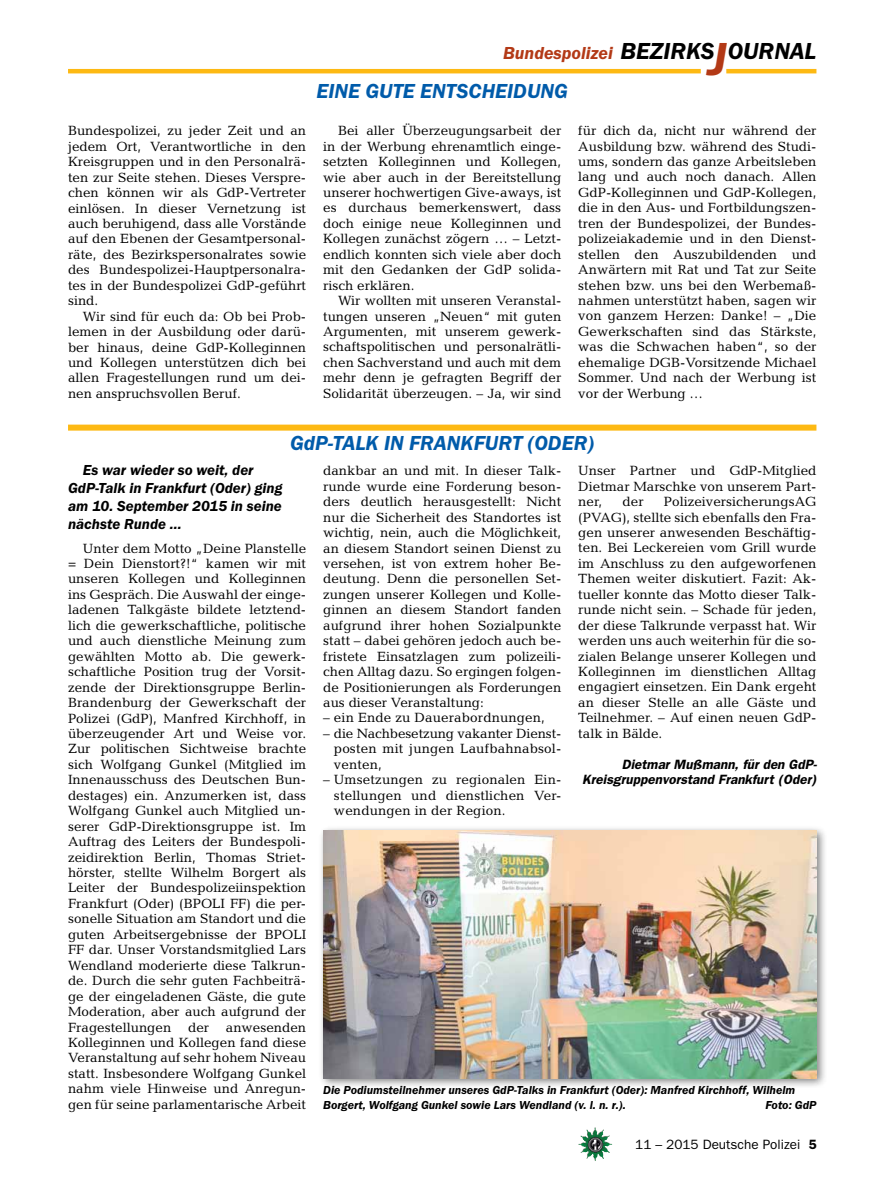
<style>
.page{position:relative;width:893px;height:1191px;background:#fff}
.page>*{position:absolute;margin:0;border:0;box-sizing:border-box;transform-origin:0 0}
.t1{font:italic 600 24px "Franklin Gothic Itc T";color:#000}
.t2{font:italic 600 21px "Franklin Gothic Itc T";color:#005baa}
.t3{font:italic 600 18px "Franklin Gothic Itc T";color:#b33916}
.t4{font:italic 600 15px/18px "Franklin Gothic Itc T";color:#000}
.t5{font:13.5px/15.5px "Candida";color:#000;text-align:justify}
.t6{font:italic 600 13.5px/15.5px "Franklin Gothic";color:#000;text-align:right}
.t7{font:13.5px "Franklin Gothic";color:#000}
.t8{font:italic 600 12px/15.5px "Franklin Gothic Itc T";color:#000}
.s1{font-size:48px;color:#b33916}
.s2{font-weight:600}
</style>
<div class="page">
<img style="left:578px;top:1127px;width:17px;height:25px">
<hr style="left:726px;top:69px;width:90px;height:4px;background:#fdb913">
<hr style="left:68px;top:69px;width:633px;height:4px;background:#fdb913">
<div style="left:318px;top:825px;width:510px;height:264px;background:#000;opacity:.5"></div>
<img style="left:323px;top:830px;width:493px;height:248px">
<div style="left:68px;top:424px;width:748px;height:6px;background:#fdb913"></div>
<p class="t5" style="left:68px;top:123px;width:240px">Bundespolizei, zu jeder Zeit und an jedem Ort, Verantwortliche in den Kreisgruppen und in den Personalrä&shy;ten zur Seite stehen. Dieses Verspre&shy;chen können wir als GdP-Vertreter einlösen. In dieser Vernetzung ist auch beruhigend, dass alle Vorstände auf den Ebenen der Gesamtpersonal&shy;räte, des Bezirkspersonalrates sowie des Bundespolizei-Hauptpersonalra&shy;tes in der Bundespolizei GdP-geführt sind.</p>
<p class="t5" style="left:68px;top:308px;width:240px;text-indent:15px">Wir sind für euch da: Ob bei Prob&shy;lemen in der Ausbildung oder darü&shy;ber hinaus, deine GdP-Kolleginnen und Kollegen unterstützen dich bei allen Fragestellungen rund um dei&shy;nen anspruchsvollen Beruf.</p>
<h1 class="t1" style="left:620px;top:37px;width:197px">BEZIRKS<span class="s1">J</span>OURNAL</h1>
<h3 class="t3" style="left:503px;top:42px;width:111px">Bundespolizei</h3>
<h2 class="t2" style="left:316px;top:79px;width:253px">EINE GUTE ENTSCHEIDUNG</h2>
<p class="t5" style="left:323px;top:123px;width:240px;text-indent:15px">Bei aller Überzeugungsarbeit der in der Werbung ehrenamtlich einge&shy;setzten Kolleginnen und Kollegen, wie aber auch in der Bereitstellung unserer hochwertigen Give-aways, ist es durchaus bemerkenswert, dass doch einige neue Kolleginnen und Kollegen zunächst zögern … – Letzt&shy;endlich konnten sich viele aber doch mit den Gedanken der GdP solida&shy;risch erklären.</p>
<p class="t5" style="left:323px;top:293px;width:240px;text-indent:15px">Wir wollten mit unseren Veranstal&shy;tungen unseren „Neuen“ mit guten Argumenten, mit unserem gewerk&shy;schaftspolitischen und personalrätli&shy;chen Sachverstand und auch mit dem mehr denn je gefragten Begriff der Solidarität überzeugen. – Ja, wir sind</p>
<p class="t5" style="left:578px;top:123px;width:240px">für dich da, nicht nur während der Ausbildung bzw. während des Studi&shy;ums, sondern das ganze Arbeitsleben lang und auch noch danach. Allen GdP-Kolleginnen und GdP-Kollegen, die in den Aus- und Fortbildungszen&shy;tren der Bundespolizei, der Bundes&shy;polizeiakademie und in den Dienst&shy;stellen den Auszubildenden und Anwärtern mit Rat und Tat zur Seite stehen bzw. uns bei den Werbemaß&shy;nahmen unterstützt haben, sagen wir von ganzem Herzen: Danke! – „Die Gewerkschaften sind das Stärkste, was die Schwachen haben“, so der ehemalige DGB-Vorsitzende Michael Sommer. Und nach der Werbung ist vor der Werbung …</p>
<h2 class="t2" style="left:290px;top:431px;width:306px">GdP-TALK IN FRANKFURT (ODER)</h2>
<p class="t5" style="left:323px;top:463px;width:240px">dankbar an und mit. In dieser Talk&shy;runde wurde eine Forderung beson&shy;ders deutlich herausgestellt: Nicht nur die Sicherheit des Standortes ist wichtig, nein, auch die Möglichkeit, an diesem Standort seinen Dienst zu versehen, ist von extrem hoher Be&shy;deutung. Denn die personellen Set&shy;zungen unserer Kollegen und Kolle&shy;ginnen an diesem Standort fanden aufgrund ihrer hohen Sozialpunkte statt – dabei gehören jedoch auch be&shy;fristete Einsatzlagen zum polizeili&shy;chen Alltag dazu. So ergingen folgen&shy;de Positionierungen als Forderungen aus dieser Veranstaltung:</p>
<p class="t5" style="left:323px;top:710px;width:223px">– ein Ende zu Dauerabordnungen,</p>
<p class="t5" style="left:334px;top:725px;width:229px;text-indent:-11px">– die Nachbesetzung vakanter Dienst&shy;posten mit jungen Laufbahnabsol&shy;venten,</p>
<p class="t5" style="left:334px;top:772px;width:229px;text-indent:-11px">– Umsetzungen zu regionalen Ein&shy;stellungen und dienstlichen Ver&shy;wendungen in der Region.</p>
<p class="t4" style="left:68px;top:461px;width:216px;text-indent:15px">Es war wieder so weit, der<br>GdP-Talk in Frankfurt (Oder) ging am 10. September 2015 in seine nächste Runde …</p>
<p class="t5" style="left:68px;top:540px;width:240px;text-indent:15px">Unter dem Motto „Deine Planstelle = Dein Dienstort?!“ kamen wir mit unseren Kollegen und Kolleginnen ins Gespräch. Die Auswahl der einge&shy;ladenen Talkgäste bildete letztend&shy;lich die gewerkschaftliche, politische und auch dienstliche Meinung zum gewählten Motto ab. Die gewerk&shy;schaftliche Position trug der Vorsit&shy;zende der Direktionsgruppe Berlin-Brandenburg der Gewerkschaft der Polizei (GdP), Manfred Kirchhoff, in überzeugender Art und Weise vor.<br>Zur politischen Sichtweise brachte sich Wolfgang Gunkel (Mitglied im Innenausschuss des Deutschen Bun&shy;destages) ein. Anzumerken ist, dass Wolfgang Gunkel auch Mitglied un&shy;serer GdP-Direktionsgruppe ist. Im Auftrag des Leiters der Bundespoli&shy;zeidirektion Berlin, Thomas Striet&shy;hörster, stellte Wilhelm Borgert als Leiter der Bundespolizeiinspektion Frankfurt (Oder) (BPOLI FF) die per&shy;sonelle Situation am Standort und die guten Arbeitsergebnisse der BPOLI FF dar. Unser Vorstandsmitglied Lars Wendland moderierte diese Talkrun&shy;de. Durch die sehr guten Fachbeiträ&shy;ge der eingeladenen Gäste, die gute Moderation, aber auch aufgrund der Fragestellungen der anwesenden Kolleginnen und Kollegen fand diese Veranstaltung auf sehr hohem Niveau statt. Insbesondere Wolfgang Gunkel nahm viele Hinweise und Anregun&shy;gen für seine parlamentarische Arbeit</p>
<p class="t5" style="left:578px;top:463px;width:240px">Unser Partner und GdP-Mitglied Dietmar Marschke von unserem Part&shy;ner,</p>
<p class="t5" style="left:578px;top:494px;width:240px;text-indent:86px">PolizeiversicherungsAG (PVAG), stellte sich ebenfalls den Fra&shy;gen unserer anwesenden Beschäftig&shy;ten. Bei Leckereien vom Grill wurde im Anschluss zu den aufgeworfenen Themen weiter diskutiert. Fazit: Ak&shy;tueller konnte das Motto dieser Talk&shy;runde nicht sein. – Schade für jeden, der diese Talkrunde verpasst hat. Wir werden uns auch weiterhin für die so&shy;zialen Belange unserer Kollegen und Kolleginnen im dienstlichen Alltag engagiert einsetzen. Ein Dank ergeht an dieser Stelle an alle Gäste und Teilnehmer. – Auf einen neuen GdP&shy;talk in Bälde.</p>
<p class="t6" style="left:582px;top:756px;width:236px">Dietmar Mußmann, für den GdP-<br>Kreisgruppenvorstand Frankfurt (Oder)</p>
<p class="t5" style="left:623px;top:494px;width:23px">der</p>
<p class="t8" style="left:323px;top:1081px;width:474px">Die Podiumsteilnehmer unseres GdP-Talks in Frankfurt (Oder): Manfred Kirchhoff, Wilhelm<br>Borgert, Wolfgang Gunkel sowie Lars Wendland (v. l. n. r.).</p>
<p class="t8" style="left:765px;top:1097px;width:53px">Foto: GdP</p>
<p class="t7" style="left:635px;top:1136px;width:183px">11 – 2015 Deutsche Polizei <span class="s2">5</span></p>
</div>
